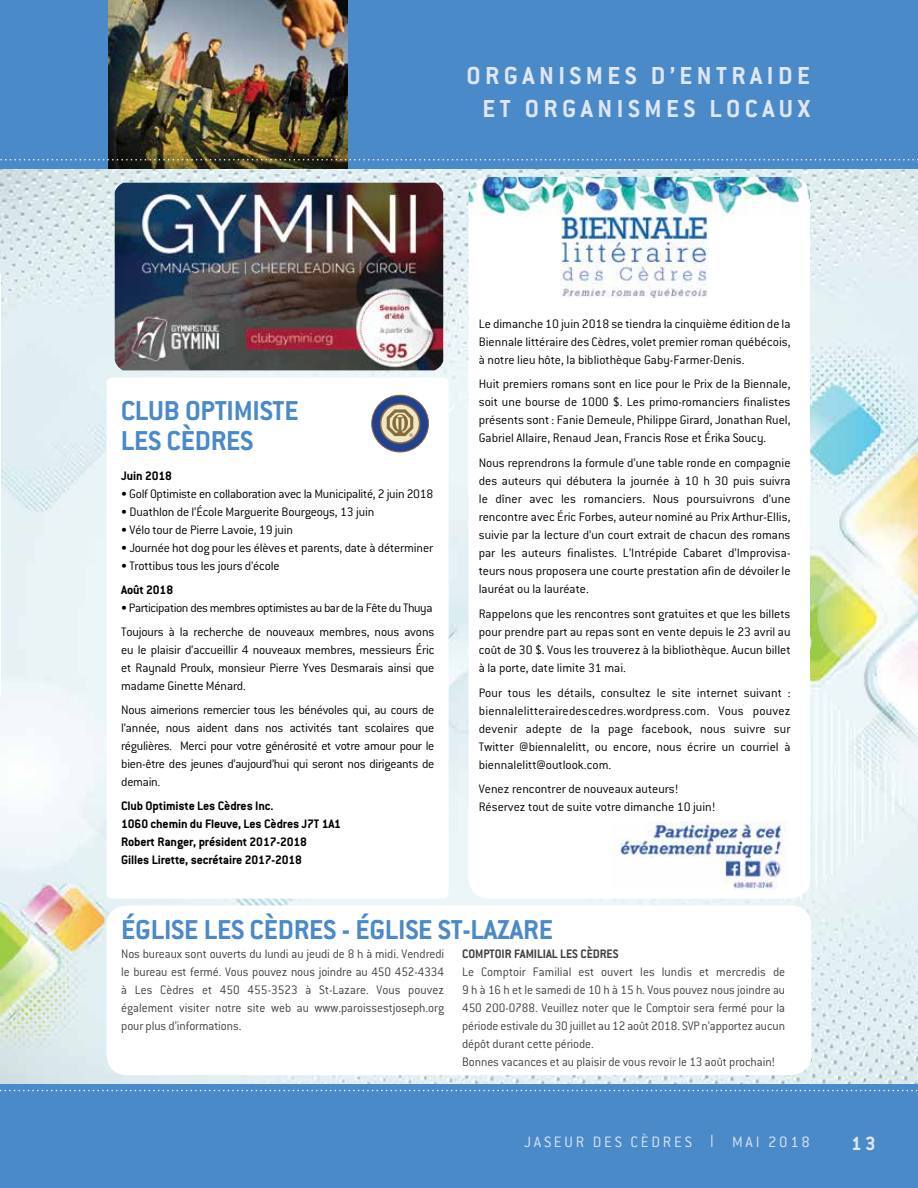
<style>
.page{position:relative;width:918px;height:1188px;background:#fff}
.page>*{position:absolute;margin:0;border:0;box-sizing:border-box;transform-origin:0 0}
.t1{font:700 30px/30px "Conduit ITC";letter-spacing:-.01em;color:#4a8ac8}
.t2{font:700 27px/32.4px "Conduit ITC";letter-spacing:.165em;color:#dfe6f5;text-align:center}
.t3{font:700 21px "Conduit ITC";color:#dfe6f5}
.t4{font:300 16.5px "Conduit ITC";letter-spacing:.165em;color:#dfe6f5}
.t5{font:300 13.5px/18px "Conduit ITC";letter-spacing:-.01em;color:#000;text-align:justify}
.t6{font:300 13.5px/18px "Conduit ITC";letter-spacing:-.005em;color:#414042;text-align:justify}
.t7{font:700 13.5px/18px "Conduit ITC";letter-spacing:-.01em;color:#000}
.t8{font:300 13.5px/24px "Conduit ITC";letter-spacing:-.03em;color:#000}
.t9{font:700 13.5px "Conduit ITC";letter-spacing:-.005em;color:#414042}
.t10{font:9.45px "Myriad Pro";color:#866c3b}
.s1{font-family:"Helvetica"}
</style>
<div class="page">
<img style="left:0;top:169px;width:918px;height:915px">
<hr style="left:0;top:273px;width:1px;height:423px;background:#fff">
<div style="left:0;top:1084px;width:918px;height:104px;background:#4a8ac8"></div>
<div style="left:0;top:0;width:918px;height:169px;background:#4a8ac8"></div>
<img style="left:108px;top:0;width:239px;height:169px">
<div style="left:469px;top:177px;width:341px;height:722px;background:#fff;border-radius:20px"></div>
<img style="left:469px;top:177px;width:341px;height:38px">
<img style="left:561px;top:216px;width:148px;height:81px">
<svg style="left:659px;top:822px;width:124px;height:68px"></svg>
<img style="left:615px;top:823px;width:171px;height:66px">
<div style="left:107px;top:905px;width:704px;height:170px;background:#fff;border-radius:20px"></div>
<div style="left:107px;top:378px;width:342px;height:521px;background:#fff;border-radius:5px"></div>
<div style="left:372px;top:395px;width:56px;height:57px;background:#234190;border-radius:50%"></div>
<div style="left:371px;top:395px;width:58px;height:57px;border:1px solid #866c3b;border-radius:50%"></div>
<svg style="left:381px;top:404px;width:39px;height:39px"></svg>
<div style="left:380px;top:403px;width:40px;height:41px;border:2px solid #866c3b;border-radius:50%"></div>
<svg style="left:387px;top:409px;width:26px;height:27px"></svg>
<img style="left:115px;top:183px;width:328px;height:187px">
<svg style="left:0;top:1090px;width:918px;height:1px"></svg>
<svg style="left:0;top:159px;width:918px;height:2px"></svg>
<h2 class="t2" style="left:466px;top:59px;width:345px">ORGANISMES D’ENTRAIDE<br>ET ORGANISMES LOCAUX</h2>
<h1 class="t1" style="left:121px;top:395px;width:179px">CLUB OPTIMISTE<br>LES CÈDRES</h1>
<p class="t10" style="left:409px;top:431px;width:5px">®</p>
<p class="t7" style="left:121px;top:467px;width:52px">Juin 2018</p>
<p class="t5" style="left:121px;top:485px;width:314px">• Golf Optimiste en collaboration avec la Municipalité, 2 juin 2018</p>
<p class="t5" style="left:121px;top:503px;width:255px">• Duathlon de l’École Marguerite Bourgeoys, 13 juin</p>
<p class="t5" style="left:121px;top:521px;width:174px">• Vélo tour de Pierre Lavoie, 19 juin</p>
<p class="t5" style="left:121px;top:539px;width:313px">• Journée hot dog pour les élèves et parents, date à déterminer</p>
<p class="t5" style="left:121px;top:557px;width:160px">• Trottibus tous les jours d’école</p>
<p class="t7" style="left:121px;top:581px;width:53px">Août 2018</p>
<p class="t8" style="left:121px;top:596px;width:315px">• Participation des membres optimistes au bar de la Fête du Thuya<br>Toujours à la recherche de nouveaux membres, nous avons</p>
<p class="t5" style="left:121px;top:641px;width:315px">eu le plaisir d’accueillir 4 nouveaux membres, messieurs Éric et Raynald Proulx, monsieur Pierre Yves Desmarais ainsi que madame Ginette Ménard.</p>
<p class="t5" style="left:121px;top:701px;width:315px">Nous aimerions remercier tous les bénévoles qui, au cours de l’année, nous aident dans nos activités tant scolaires que régulières. Merci pour votre générosité et votre amour pour le bien-être des jeunes d’aujourd’hui qui seront nos dirigeants de demain.</p>
<p class="t7" style="left:121px;top:797px;width:221px">Club Optimiste Les Cèdres Inc.<br>1060 chemin du Fleuve, Les Cèdres J7T 1A1<br>Robert Ranger, président 2017-2018<br>Gilles Lirette, secrétaire 2017-2018</p>
<p class="t5" style="left:479px;top:315px;width:313px">Le dimanche 10 juin 2018 se tiendra la cinquième édition de la Biennale littéraire des Cèdres, volet premier roman québécois, à notre lieu hôte, la bibliothèque Gaby-Farmer-Denis.</p>
<p class="t5" style="left:479px;top:375px;width:313px">Huit premiers romans sont en lice pour le Prix de la Biennale, soit une bourse de 1000 $. Les primo-romanciers finalistes présents sont : Fanie Demeule, Philippe Girard, Jonathan Ruel, Gabriel Allaire, Renaud Jean, Francis Rose et Érika Soucy.</p>
<p class="t5" style="left:479px;top:454px;width:313px">Nous reprendrons la formule d’une table ronde en compagnie des auteurs qui débutera la journée à 10 h 30 puis suivra le dîner avec les romanciers. Nous poursuivrons d’une rencontre avec Éric Forbes, auteur nominé au Prix Arthur-Ellis, suivie par la lecture d’un court extrait de chacun des romans par les auteurs finalistes. L’Intrépide Cabaret d’Improvisa&shy;teurs nous proposera une courte prestation afin de dévoiler le lauréat ou la lauréate.</p>
<p class="t5" style="left:479px;top:605px;width:313px">Rappelons que les rencontres sont gratuites et que les billets pour prendre part au repas sont en vente depuis le 23 avril au coût de 30 $. Vous les trouverez à la bibliothèque. Aucun billet à la porte, date limite 31 mai.</p>
<p class="t5" style="left:479px;top:683px;width:313px">Pour tous les détails, consultez le site internet suivant : biennalelitterairedescedres.wordpress.com. Vous pouvez devenir adepte de la page facebook, nous suivre sur Twitter @biennalelitt, ou encore, nous écrire un courriel à biennalelitt@outlook.com.</p>
<p class="t5" style="left:479px;top:780px;width:238px">Venez rencontrer de nouveaux auteurs!<br>Réservez tout de suite votre dimanche 10 juin!</p>
<h1 class="t1" style="left:121px;top:914px;width:433px">ÉGLISE LES CÈDRES - ÉGLISE ST-LAZARE</h1>
<p class="t6" style="left:121px;top:945px;width:324px">Nos bureaux sont ouverts du lundi au jeudi de 8 h à midi. Vendredi le bureau est fermé. Vous pouvez nous joindre au 450 452-4334 à Les Cèdres et 450 455-3523 à St-Lazare. Vous pouvez également visiter notre site web au www.paroissestjoseph.org pour plus d’informations.</p>
<p class="t9" style="left:462px;top:946px;width:158px">COMPTOIR FAMILIAL LES CÈDRES</p>
<p class="t6" style="left:462px;top:963px;width:325px;text-align:left">Le Comptoir Familial est ouvert les lundis et mercredis de 9 h à 16 h et le samedi de 10 h à 15 h. Vous pouvez nous joindre au 450 200-0788. Veuillez noter que le Comptoir sera fermé pour la période estivale du 30 juillet au 12 août 2018. SVP n’apportez aucun dépôt durant cette période.<br>Bonnes vacances et au plaisir de vous revoir le 13 août prochain!</p>
<p class="t4" style="left:524px;top:1133px;width:287px">JASEUR DES CÈDRES <span class="s1">|</span> MAI 2018</p>
<h3 class="t3" style="left:851px;top:1131px;width:26px">13</h3>
</div>
